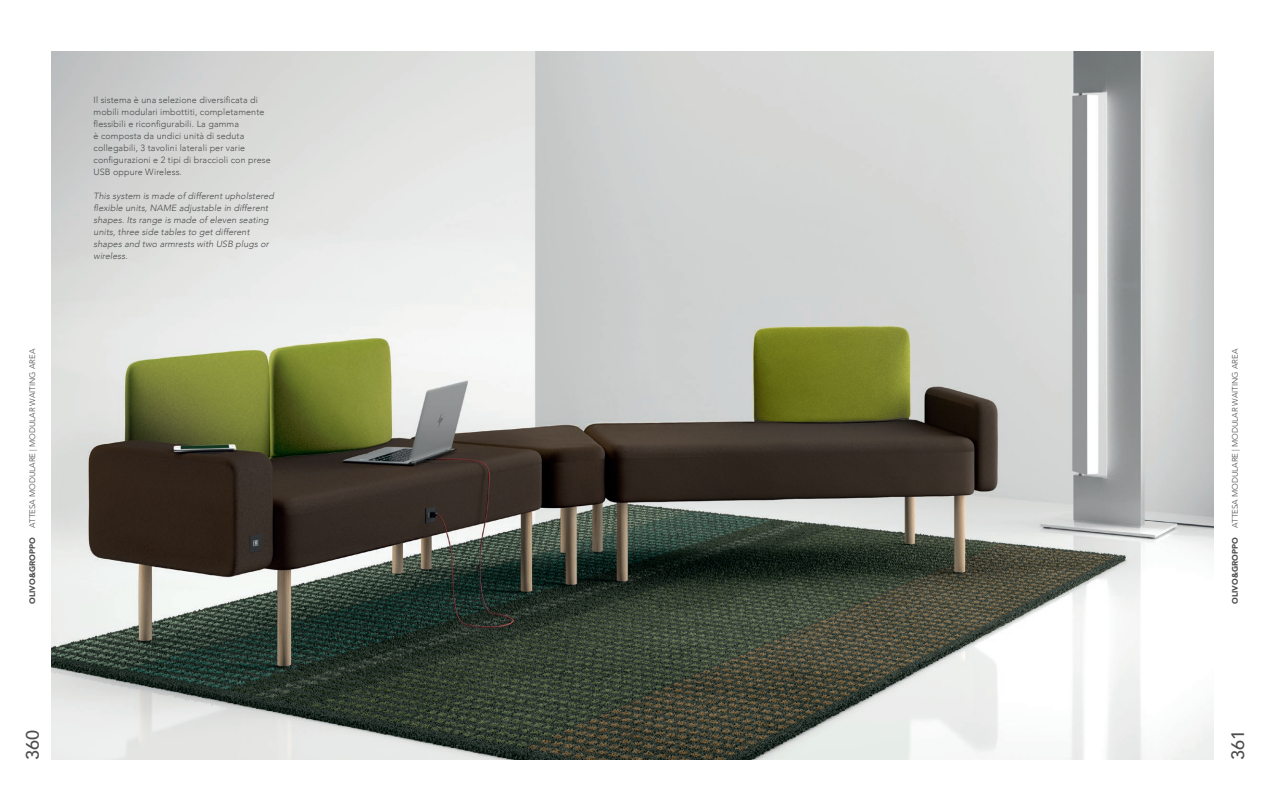
<style>
.page{position:relative;width:1265px;height:811px;background:#fff}
.page>*{position:absolute;margin:0;border:0;box-sizing:border-box;transform-origin:0 0}
.t1{font:500 18px "Avenir";color:#4b4c4d}
.t2{font:300 9px/12px "Avenir";letter-spacing:.01em;color:#4b4c4d}
.t3{font:italic 300 9px/12px "Avenir";letter-spacing:.01em;color:#4b4c4d}
.t4{font:300 8px "Avenir";color:#4b4c4d}
.s1{font-weight:900}
</style>
<div class="page">
<img style="left:51px;top:51px;width:1162px;height:709px">
<p class="t4" style="left:28px;top:604px;width:257px;rotate:-90deg"><span class="s1">OLIVO&amp;GROPPO</span> ATTESA MODULARE | MODULAR WAITING AREA</p>
<p class="t2" style="left:94px;top:93px;width:179px">Il sistema è una selezione diversificata di mobili modulari imbottiti, completamente flessibili e riconfigurabili. La gamma<br>è composta da undici unità di seduta collegabili, 3 tavolini laterali per varie configurazioni e 2 tipi di braccioli con prese USB oppure Wireless.</p>
<p class="t3" style="left:94px;top:189px;width:182px">This system is made of different upholstered flexible units, NAME adjustable in different shapes. Its range is made of eleven seating units, three side tables to get different shapes and two armrests with USB plugs or wireless.</p>
<p class="t4" style="left:1230px;top:604px;width:257px;rotate:-90deg"><span class="s1">OLIVO&amp;GROPPO</span> ATTESA MODULARE | MODULAR WAITING AREA</p>
<h1 class="t1" style="left:17px;top:760px;width:32px;rotate:-90deg">360</h1>
<h1 class="t1" style="left:1222px;top:760px;width:32px;rotate:-90deg">361</h1>
</div>
